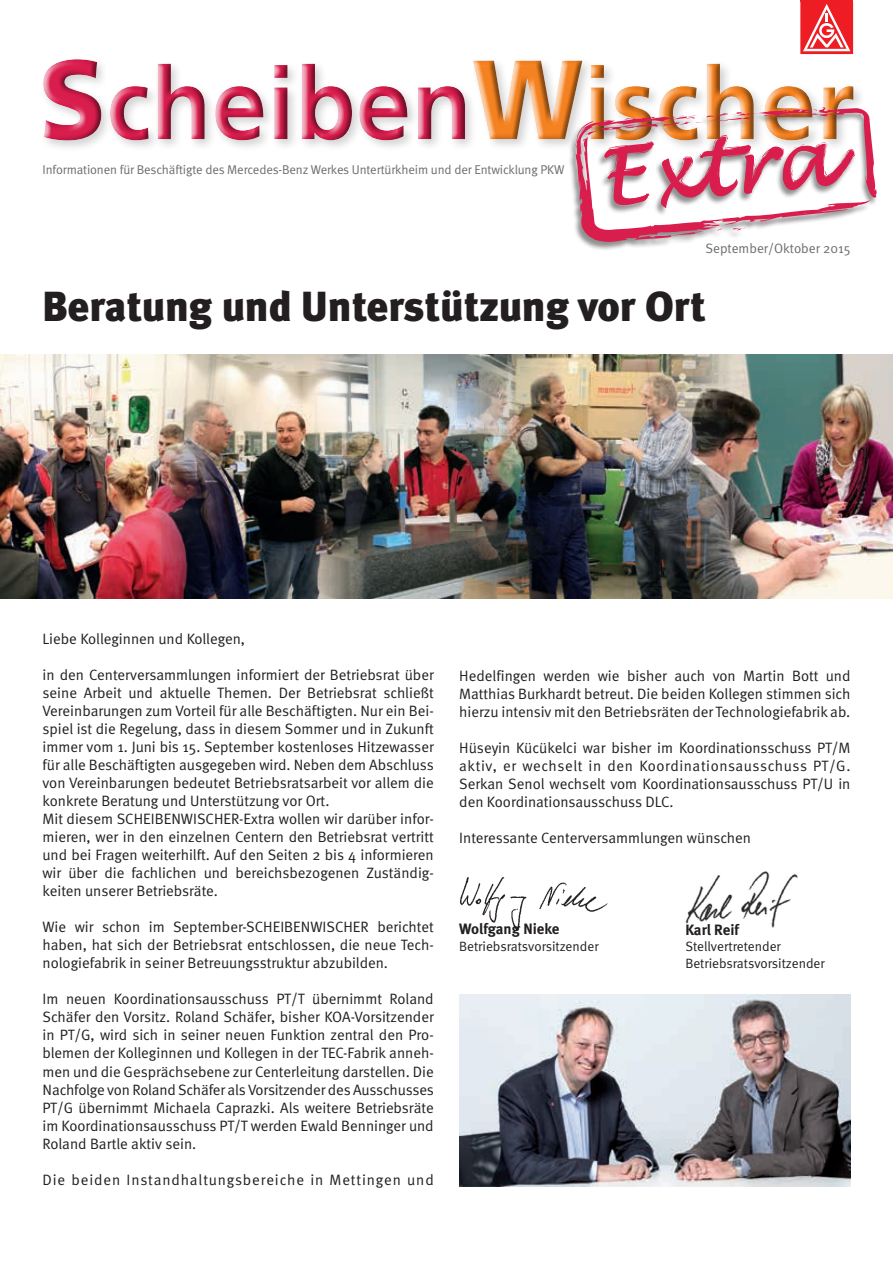
<style>
.page{position:relative;width:893px;height:1263px;background:#fff}
.page>*{position:absolute;margin:0;border:0;box-sizing:border-box;transform-origin:0 0}
.t1{font:700 100.5px "Frutiger";color:#d91d4d}
.t2{font:900 42px "Meta";letter-spacing:-.005em;color:#231f20}
.t3{font:15px/18px "Meta Normal";color:#231f20;text-align:justify}
.t4{font:15px "Meta Normal";letter-spacing:.06em;color:#231f20}
.t5{font:700 15px "Meta";color:#231f20}
.t6{font:13.5px/16.5px "Meta Normal";color:#231f20}
.t7{font:13.5px "Meta Normal";color:#6c6d70}
.t8{font:12.75px "Meta Normal";letter-spacing:-.01em;color:#6c6d70}
.s1{font-weight:900;font-size:112.5px}
.s2{font-weight:900;font-size:112.5px;color:#f58220}
.s3{color:#f58220}
</style>
<div class="page">
<div style="left:799px;top:0;width:55px;height:55px;border:1px solid #fff"></div>
<svg style="left:802px;top:2px;width:50px;height:51px"></svg>
<div style="left:37px;top:53px;width:816px;height:93px;background:#fff"></div>
<div style="left:47px;top:55px;width:813px;height:92px;background:#6c6d70;opacity:.75"></div>
<hr style="left:800px;top:0;width:53px;height:2px;background:#ee1d23">
<div style="left:568px;top:108px;width:310px;height:143px;background:#231f20;opacity:.5"></div>
<svg style="left:575px;top:106px;width:302px;height:139px"></svg>
<img style="left:459px;top:994px;width:391px;height:192px">
<img style="left:685px;top:871px;width:113px;height:56px">
<img style="left:460px;top:877px;width:148px;height:54px">
<img style="left:237px;top:354px;width:360px;height:244px">
<img style="left:597px;top:354px;width:296px;height:244px">
<img style="left:260px;top:354px;width:301px;height:244px">
<img style="left:0;top:354px;width:237px;height:244px">
<h1 class="t1" style="left:38px;top:45px;width:818px"><span class="s1">S</span>cheiben<span class="s2">W</span><span class="s3">ischer</span></h1>
<p class="t8" style="left:43px;top:162px;width:523px">Informationen für Beschäftigte des Mercedes-Benz Werkes Untertürkheim und der Entwicklung PKW</p>
<p class="t7" style="left:705px;top:241px;width:147px">September/Oktober 2015</p>
<h2 class="t2" style="left:43px;top:281px;width:665px">Beratung und Unterstützung vor Ort</h2>
<p class="t3" style="left:43px;top:630px;width:204px">Liebe Kolleginnen und Kollegen,</p>
<p class="t3" style="left:43px;top:666px;width:393px;text-align:left">in den Centerversammlungen informiert der Betriebsrat über seine Arbeit und aktuelle Themen. Der Betriebsrat schließt Vereinbarungen zum Vorteil für alle Beschäftigten. Nur ein Bei&shy;spiel ist die Regelung, dass in diesem Sommer und in Zukunft immer vom 1. Juni bis 15. September kostenloses Hitzewasser für alle Beschäftigten ausgegeben wird. Neben dem Abschluss von Vereinbarungen bedeutet Betriebsratsarbeit vor allem die konkrete Beratung und Unterstützung vor Ort.<br>Mit diesem SCHEIBENWISCHER-Extra wollen wir darüber infor&shy;mieren, wer in den einzelnen Centern den Betriebsrat vertritt und bei Fragen weiterhilft. Auf den Seiten 2 bis 4 informieren wir über die fachlichen und bereichsbezogenen Zuständig&shy;keiten unserer Betriebsräte.</p>
<p class="t3" style="left:43px;top:918px;width:393px">Wie wir schon im September-SCHEIBENWISCHER berichtet haben, hat sich der Betriebsrat entschlossen, die neue Tech&shy;nologiefabrik in seiner Betreuungsstruktur abzubilden.</p>
<p class="t3" style="left:43px;top:990px;width:393px">Im neuen Koordinationsausschuss PT/T übernimmt Roland Schäfer den Vorsitz. Roland Schäfer, bisher KOA-Vorsitzender in PT/G, wird sich in seiner neuen Funktion zentral den Pro&shy;blemen der Kolleginnen und Kollegen in der TEC-Fabrik anneh&shy;men und die Gesprächsebene zur Centerleitung darstellen. Die Nachfolge von Roland Schäfer als Vorsitzender des Ausschusses PT/G übernimmt Michaela Caprazki. Als weitere Betriebsräte im Koordinationsausschuss PT/T werden Ewald Benninger und Roland Bartle aktiv sein.</p>
<p class="t4" style="left:43px;top:1170px;width:393px">Die beiden Instandhaltungsbereiche in Mettingen und</p>
<p class="t3" style="left:459px;top:666px;width:393px">Hedelfingen werden wie bisher auch von Martin Bott und Matthias Burkhardt betreut. Die beiden Kollegen stimmen sich hierzu intensiv mit den Betriebsräten der Technologiefabrik ab.</p>
<p class="t3" style="left:459px;top:738px;width:393px">Hüseyin Kücükelci war bisher im Koordinationsschuss PT/M aktiv, er wechselt in den Koordinationsausschuss PT/G.<br>Serkan Senol wechselt vom Koordinationsausschuss PT/U in den Koordinationsausschuss DLC.</p>
<p class="t3" style="left:459px;top:828px;width:293px">Interessante Centerversammlungen wünschen</p>
<p class="t5" style="left:459px;top:920px;width:102px">Wolfgang Nieke</p>
<p class="t6" style="left:459px;top:938px;width:141px">Betriebsratsvorsitzender</p>
<p class="t5" style="left:685px;top:921px;width:55px">Karl Reif</p>
<p class="t6" style="left:685px;top:938px;width:141px">Stellvertretender<br>Betriebsratsvorsitzender</p>
</div>
